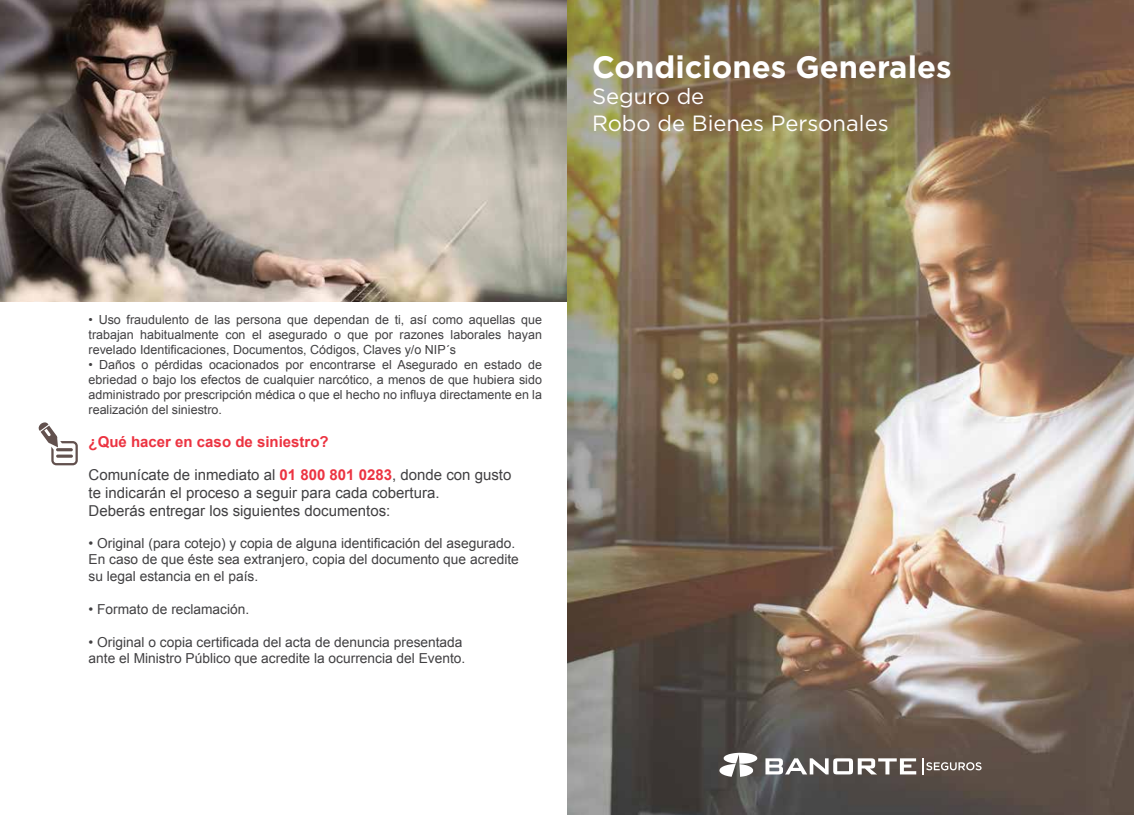
<style>
.page{position:relative;width:1134px;height:815px;background:#fff}
.page>*{position:absolute;margin:0;border:0;box-sizing:border-box;transform-origin:0 0}
.t1{font:700 31px "Gotham";color:#fff}
.t2{font:22px/26.5px "Gotham";color:#fff}
.t3{font:15px/18px "Arial";color:#414042}
.t4{font:700 15px/33px "Arial";color:#ec3341}
.t5{font:13.75px/16.5px "Arial";color:#414042}
.t6{font:12.5px/15px "Arial";color:#414042;text-align:justify}
.s1{font-weight:400;color:#414042}
</style>
<div class="page">
<img style="left:0;top:0;width:567px;height:301px">
<svg style="left:38px;top:422px;width:40px;height:43px"></svg>
<img style="left:568px;top:0;width:566px;height:815px">
<svg style="left:719px;top:753px;width:38px;height:24px"></svg>
<svg style="left:922px;top:758px;width:59px;height:17px"></svg>
<svg style="left:765px;top:758px;width:151px;height:16px"></svg>
<h1 class="t1" style="left:579px;top:32px;width:361px">Condiciones Generales</h1>
<h2 class="t2" style="left:579px;top:69px;width:114px">Seguro de</h2>
<h1 class="t1" style="left:592px;top:46px;width:361px">Condiciones Generales</h1>
<h2 class="t2" style="left:592px;top:83px;width:298px">Seguro de<br>Robo de Bienes Personales</h2>
<p class="t6" style="left:89px;top:313px;width:455px">• Uso fraudulento de las persona que dependan de ti, así como aquellas que trabajan habitualmente con el asegurado o que por razones laborales hayan revelado Identificaciones, Documentos, Códigos, Claves y/o NIP´s</p>
<p class="t6" style="left:89px;top:358px;width:455px">• Daños o pérdidas ocacionados por encontrarse el Asegurado en estado de ebriedad o bajo los efectos de cualquier narcótico, a menos de que hubiera sido administrado por prescripción médica o que el hecho no influya directamente en la realización del siniestro.</p>
<p class="t4" style="left:89px;top:426px;width:424px">¿Qué hacer en caso de siniestro?<br><span class="s1">Comunícate de inmediato al</span> 01 800 801 0283<span class="s1">, donde con gusto</span></p>
<p class="t3" style="left:89px;top:484px;width:352px">te indicarán el proceso a seguir para cada cobertura.<br>Deberás entregar los siguientes documentos:</p>
<p class="t5" style="left:89px;top:535px;width:432px">• Original (para cotejo) y copia de alguna identificación del asegurado.<br>En caso de que éste sea extranjero, copia del documento que acredite su legal estancia en el país.</p>
<p class="t5" style="left:89px;top:601px;width:162px">• Formato de reclamación.</p>
<p class="t5" style="left:89px;top:634px;width:378px">• Original o copia certificada del acta de denuncia presentada ante el Ministro Público que acredite la ocurrencia del Evento.</p>
</div>
